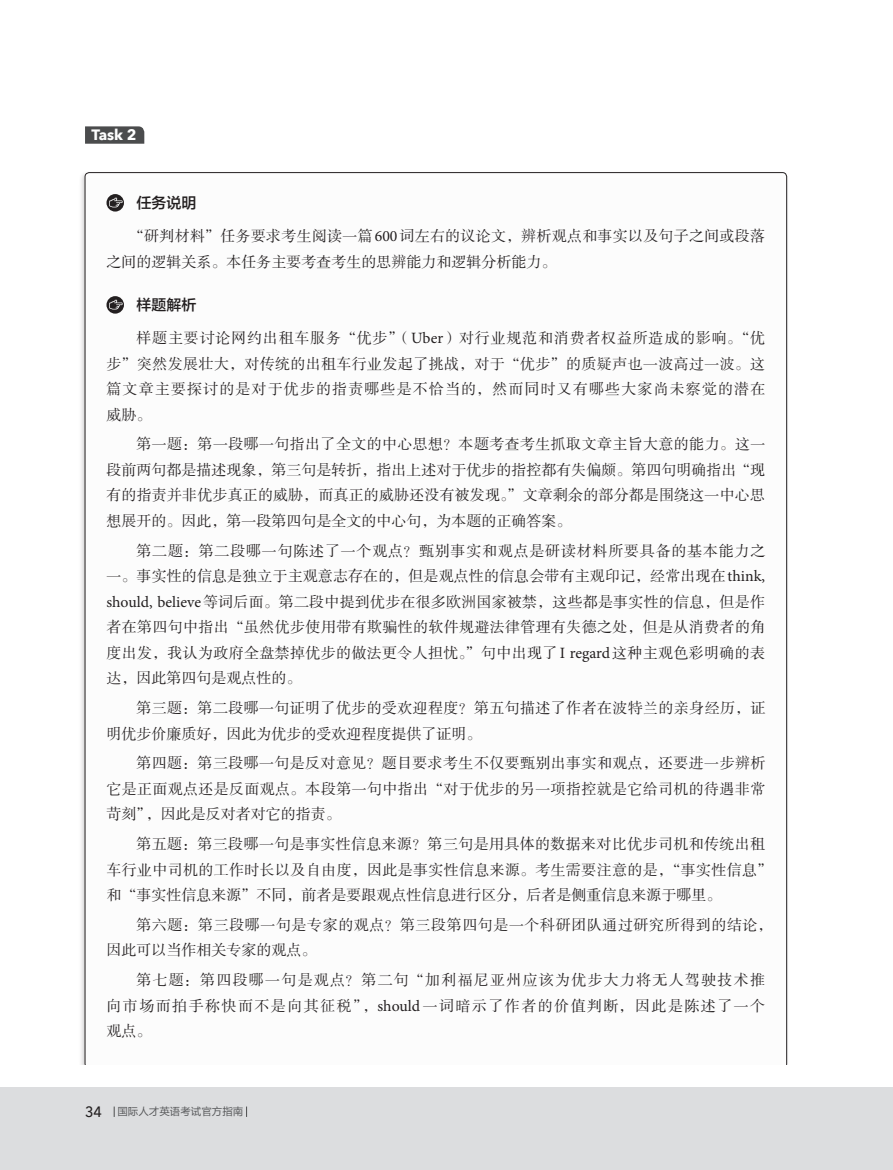
<style>
.page{position:relative;width:893px;height:1170px;background:#fff}
.page>*{position:absolute;margin:0;border:0;box-sizing:border-box;transform-origin:0 0}
.内文{font:15px/25.5px "FZSSK GBK1 0";letter-spacing:.025em;color:#231f20;text-align:justify}
.任务说明{font:15px "FZLTZHK GBK1 0";color:#231f20}
.TASK{font:700 15px "Avenir Next";color:#fff}
.t1{font:10.5px "FZLTHJW GB1 0";color:#57585a}
.s1{font-family:"Minion Pro";font-size:15.75px}
.s2{font-family:"Avenir Next";font-weight:500;font-size:15px;color:#231f20}
</style>
<div class="page">
<div style="left:0;top:1086px;width:893px;height:83px;background:#dcdddf"></div>
<svg style="left:106px;top:194px;width:18px;height:17px"></svg>
<svg style="left:109px;top:198px;width:14px;height:9px"></svg>
<svg style="left:106px;top:296px;width:18px;height:17px"></svg>
<svg style="left:109px;top:300px;width:14px;height:9px"></svg>
<svg style="left:85px;top:126px;width:59px;height:18px"></svg>
<p class="TASK" style="left:91px;top:122px;width:47px">Task 2</p>
<p class="任务说明" style="left:136px;top:195px;width:61px">任务说明</p>
<p class="内文" style="left:106px;top:224px;width:660px;text-indent:22px">“研判材料”任务要求考生阅读一篇<span class="s1">600</span>词左右的议论文，辨析观点和事实以及句子之间或段落之间的逻辑关系。本任务主要考查考生的思辨能力和逻辑分析能力。</p>
<p class="任务说明" style="left:136px;top:297px;width:61px">样题解析</p>
<p class="内文" style="left:106px;top:326px;width:660px;text-indent:30px">样题主要讨论网约出租车服务“优步”（<span class="s1">Uber</span>）对行业规范和消费者权益所造成的影响。“优步”突然发展壮大，对传统的出租车行业发起了挑战，对于“优步”的质疑声也一波高过一波。这篇文章主要探讨的是对于优步的指责哪些是不恰当的，然而同时又有哪些大家尚未察觉的潜在威胁。</p>
<p class="内文" style="left:106px;top:432px;width:660px;text-indent:30px">第一题：第一段哪一句指出了全文的中心思想？本题考查考生抓取文章主旨大意的能力。这一段前两句都是描述现象，第三句是转折，指出上述对于优步的指控都有失偏颇。第四句明确指出“现有的指责并非优步真正的威胁，而真正的威胁还没有被发现。”文章剩余的部分都是围绕这一中心思想展开的。因此，第一段第四句是全文的中心句，为本题的正确答案。</p>
<p class="内文" style="left:106px;top:538px;width:660px;text-indent:30px">第二题：第二段哪一句陈述了一个观点？甄别事实和观点是研读材料所要具备的基本能力之一。事实性的信息是独立于主观意志存在的，但是观点性的信息会带有主观印记，经常出现在<span class="s1">think, should, believe</span>等词后面。第二段中提到优步在很多欧洲国家被禁，这些都是事实性的信息，但是作者在第四句中指出“虽然优步使用带有欺骗性的软件规避法律管理有失德之处，但是从消费者的角度出发，我认为政府全盘禁掉优步的做法更令人担忧。”句中出现了<span class="s1">I regard</span>这种主观色彩明确的表达，因此第四句是观点性的。</p>
<p class="内文" style="left:106px;top:695px;width:660px;text-indent:30px">第三题：第二段哪一句证明了优步的受欢迎程度？第五句描述了作者在波特兰的亲身经历，证明优步价廉质好，因此为优步的受欢迎程度提供了证明。</p>
<p class="内文" style="left:106px;top:751px;width:660px;text-indent:30px">第四题：第三段哪一句是反对意见？题目要求考生不仅要甄别出事实和观点，还要进一步辨析它是正面观点还是反面观点。本段第一句中指出“对于优步的另一项指控就是它给司机的待遇非常苛刻”，因此是反对者对它的指责。</p>
<p class="内文" style="left:106px;top:831px;width:667px;text-align:left;text-indent:30px">第五题：第三段哪一句是事实性信息来源？第三句是用具体的数据来对比优步司机和传统出租车行业中司机的工作时长以及自由度，因此是事实性信息来源。考生需要注意的是，“事实性信息”和“事实性信息来源”不同，前者是要跟观点性信息进行区分，后者是侧重信息来源于哪里。</p>
<p class="内文" style="left:106px;top:912px;width:668px;text-indent:30px">第六题：第三段哪一句是专家的观点？第三段第四句是一个科研团队通过研究所得到的结论，因此可以当作相关专家的观点。</p>
<p class="内文" style="left:106px;top:967px;width:660px;text-indent:30px">第七题：第四段哪一句是观点？第二句“加利福尼亚州应该为优步大力将无人驾驶技术推向市场而拍手称快而不是向其征税”，<span class="s1">should</span>一词暗示了作者的价值判断，因此是陈述了一个观点。</p>
<p class="t1" style="left:85px;top:1105px;width:160px"><span class="s2">34</span> 国际人才英语考试官方指南</p>
</div>
